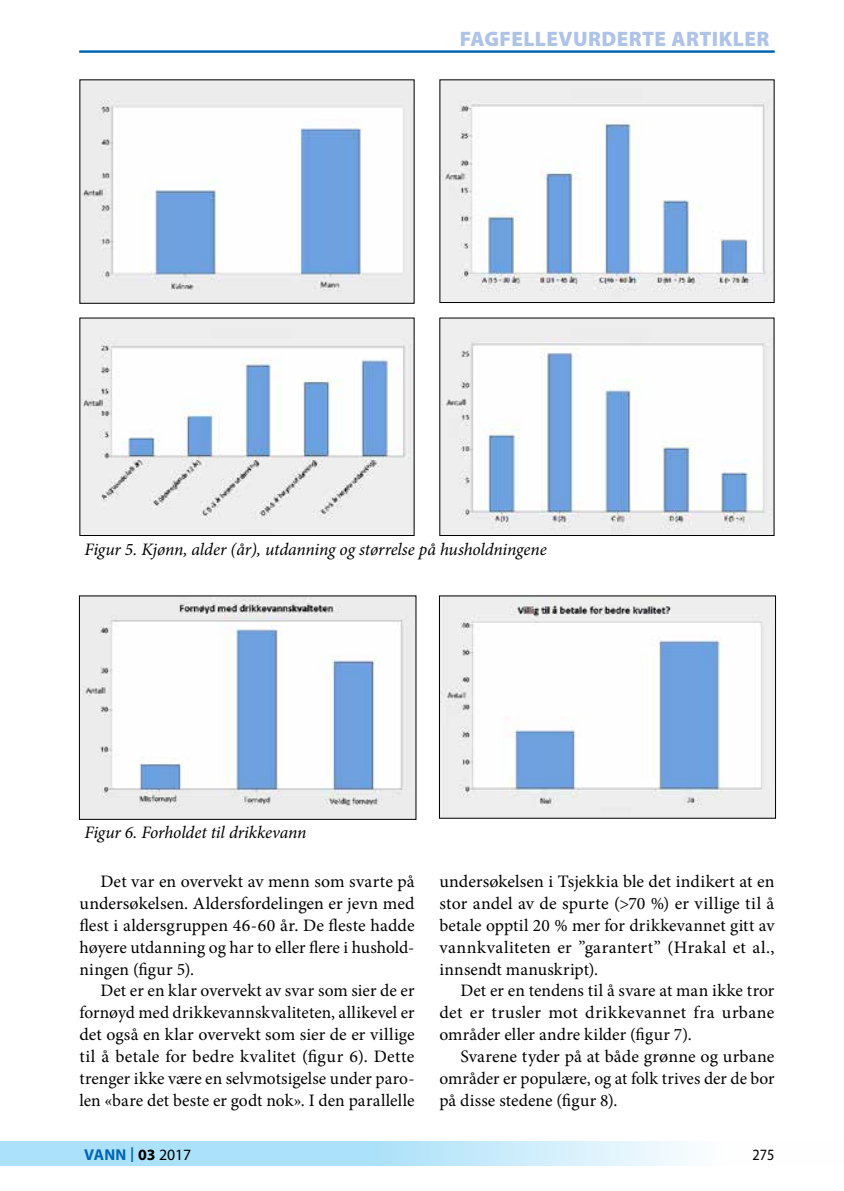
<style>
.page{position:relative;width:844px;height:1191px;background:#fff}
.page>*{position:absolute;margin:0;border:0;box-sizing:border-box;transform-origin:0 0}
.t1{font:900 21px "Myriad Pro";letter-spacing:.02em;color:#aec3e6}
.t2{font:17.5px/21.9px "Minion Pro";letter-spacing:.005em;color:#000;text-align:justify}
.t3{font:italic 17.5px "Minion Pro";letter-spacing:-.01em;color:#000}
.t4{font:700 15.75px "Myriad Pro";letter-spacing:.01em;color:#0066b3}
.t5{font:15.75px "Myriad Pro";color:#000;scale:.9 1}
.s1{font-weight:400;font-size:21.88px}
.s2{color:#000}
.s3{font-weight:400;color:#000}
</style>
<div class="page">
<svg style="left:1px;top:1141px;width:687px;height:25px;background:#bbe6fa"></svg>
<svg style="left:0;top:1141px;width:1px;height:25px"></svg>
<hr style="left:79px;top:51px;width:695px;height:1px;background:#0066b3">
<img style="left:81px;top:81px;width:331px;height:221px">
<div style="left:79px;top:79px;width:335px;height:225px;border:1px solid #000"></div>
<img style="left:441px;top:81px;width:331px;height:220px">
<div style="left:439px;top:79px;width:335px;height:224px;border:1px solid #000"></div>
<img style="left:81px;top:319px;width:331px;height:215px">
<div style="left:79px;top:317px;width:335px;height:219px;border:1px solid #000"></div>
<img style="left:441px;top:319px;width:331px;height:215px">
<div style="left:439px;top:317px;width:335px;height:219px;border:1px solid #000"></div>
<img style="left:81px;top:597px;width:333px;height:220px">
<img style="left:441px;top:597px;width:332px;height:219px">
<p class="t1" style="left:459px;top:24px;width:311px">FAGFELLEVURDERTE ARTIKLER</p>
<p class="t3" style="left:84px;top:538px;width:464px">Figur 5. Kjønn, alder (år), utdanning og størrelse på husholdningene</p>
<p class="t3" style="left:84px;top:820px;width:224px">Figur 6. Forholdet til drikkevann</p>
<p class="t2" style="left:79px;top:870px;width:336px;text-indent:21px">Det var en overvekt av menn som svarte på undersøkelsen. Aldersfordelingen er jevn med flest i aldersgruppen 46-60 år. De fleste hadde høyere utdanning og har to eller flere i hushold&shy;ningen (figur 5).</p>
<p class="t2" style="left:79px;top:980px;width:336px;text-indent:21px">Det er en klar overvekt av svar som sier de er fornøyd med drikkevannskvaliteten, allikevel er det også en klar overvekt som sier de er villige til å betale for bedre kvalitet (figur 6). Dette trenger ikke være en selvmotsigelse under paro&shy;len «bare det beste er godt nok». I den parallelle</p>
<p class="t2" style="left:439px;top:870px;width:336px">undersøkelsen i Tsjekkia ble det indikert at en stor andel av de spurte (&gt;70 %) er villige til å betale opptil 20 % mer for drikkevannet gitt av vannkvaliteten er ”garantert” (Hrakal et al., innsendt manuskript).</p>
<p class="t2" style="left:439px;top:980px;width:336px;text-indent:21px">Det er en tendens til å svare at man ikke tror det er trusler mot drikkevannet fra urbane områder eller andre kilder (figur 7).</p>
<p class="t2" style="left:439px;top:1045px;width:336px;text-indent:21px">Svarene tyder på at både grønne og urbane områder er populære, og at folk trives der de bor på disse stedene (figur 8).</p>
<p class="t4" style="left:84px;top:1144px;width:109px">VANN <span class="s1">I</span> <span class="s2">03</span> <span class="s3">2017</span></p>
<p class="t5" style="left:752px;top:1145px;width:26px">275</p>
</div>
